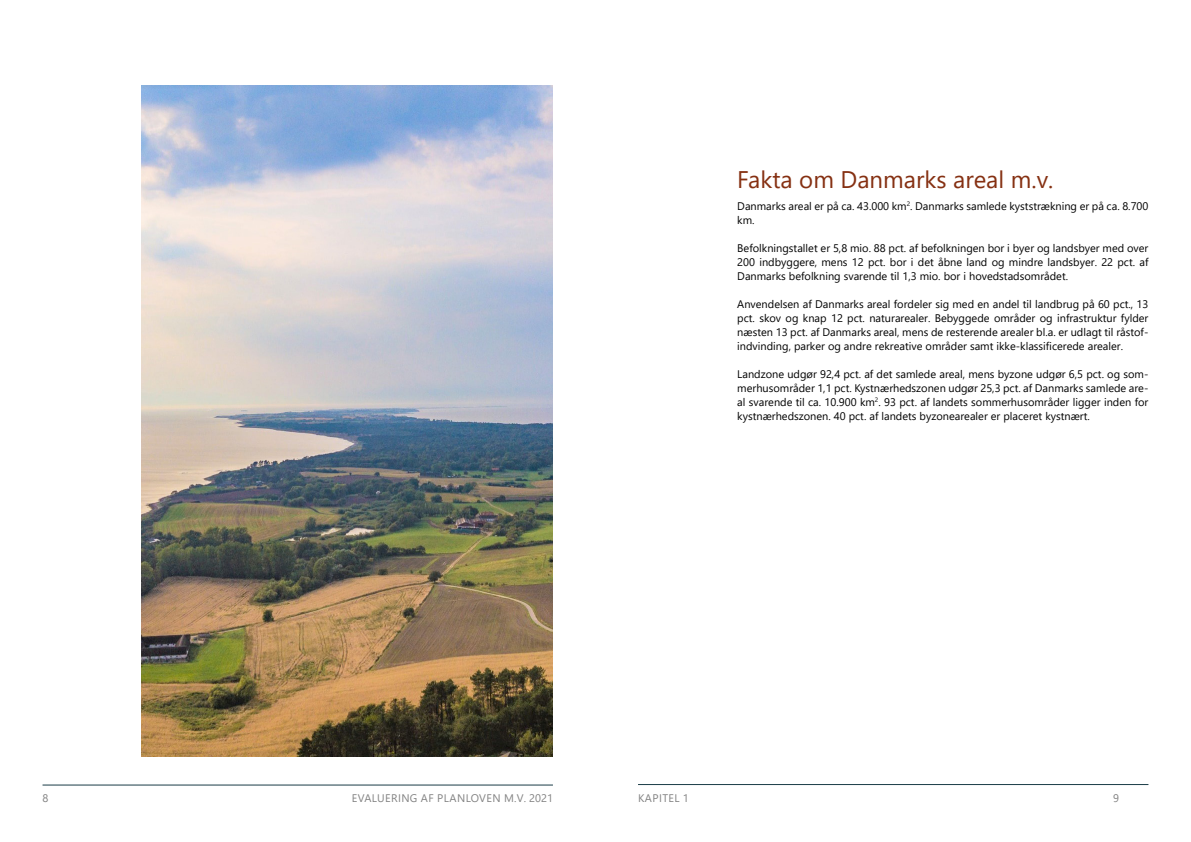
<style>
.page{position:relative;width:1191px;height:842px;background:#fff}
.page>*{position:absolute;margin:0;border:0;box-sizing:border-box;transform-origin:0 0}
.Overskrift_1_-_mediu{font:24px "Segoe UI";color:#853012}
.Brødtekst{font:11px/14px "Segoe UI";color:#000;text-align:justify}
.t1{font:11px "Segoe UI";letter-spacing:.035em;color:#828282}
</style>
<div class="page">
<img style="left:142px;top:85px;width:411px;height:672px">
<hr style="left:43px;top:785px;width:510px;height:1px;background:#1a3c47">
<hr style="left:638px;top:784px;width:510px;height:1px;background:#1a3c47">
<p class="Overskrift_1_-_mediu" style="left:737px;top:156px;width:318px">Fakta om Danmarks areal m.v.</p>
<p class="Brødtekst" style="left:737px;top:198px;width:413px">Danmarks areal er på ca. 43.000 km<sup>2</sup>. Danmarks samlede kyststrækning er på ca. 8.700 km.</p>
<p class="Brødtekst" style="left:737px;top:240px;width:413px">Befolkningstallet er 5,8 mio. 88 pct. af befolkningen bor i byer og landsbyer med over 200 indbyggere, mens 12 pct. bor i det åbne land og mindre landsbyer. 22 pct. af Danmarks befolkning svarende til 1,3 mio. bor i hovedstadsområdet.</p>
<p class="Brødtekst" style="left:737px;top:296px;width:413px">Anvendelsen af Danmarks areal fordeler sig med en andel til landbrug på 60 pct., 13 pct. skov og knap 12 pct. naturarealer. Bebyggede områder og infrastruktur fylder næsten 13 pct. af Danmarks areal, mens de resterende arealer bl.a. er udlagt til råstof&shy;indvinding, parker og andre rekreative områder samt ikke-klassificerede arealer.</p>
<p class="Brødtekst" style="left:737px;top:366px;width:413px">Landzone udgør 92,4 pct. af det samlede areal, mens byzone udgør 6,5 pct. og som&shy;merhusområder 1,1 pct. Kystnærhedszonen udgør 25,3 pct. af Danmarks samlede are&shy;al svarende til ca. 10.900 km<sup>2</sup>. 93 pct. af landets sommerhusområder ligger inden for kystnærhedszonen. 40 pct. af landets byzonearealer er placeret kystnært.</p>
<p class="t1" style="left:43px;top:787px;width:7px">8</p>
<p class="t1" style="left:352px;top:787px;width:203px">EVALUERING AF PLANLOVEN M.V. 2021</p>
<p class="t1" style="left:638px;top:787px;width:14px">Kapitel</p>
<p class="t1" style="left:683px;top:787px;width:7px">1</p>
<p class="t1" style="left:1113px;top:787px;width:7px">9</p>
</div>
